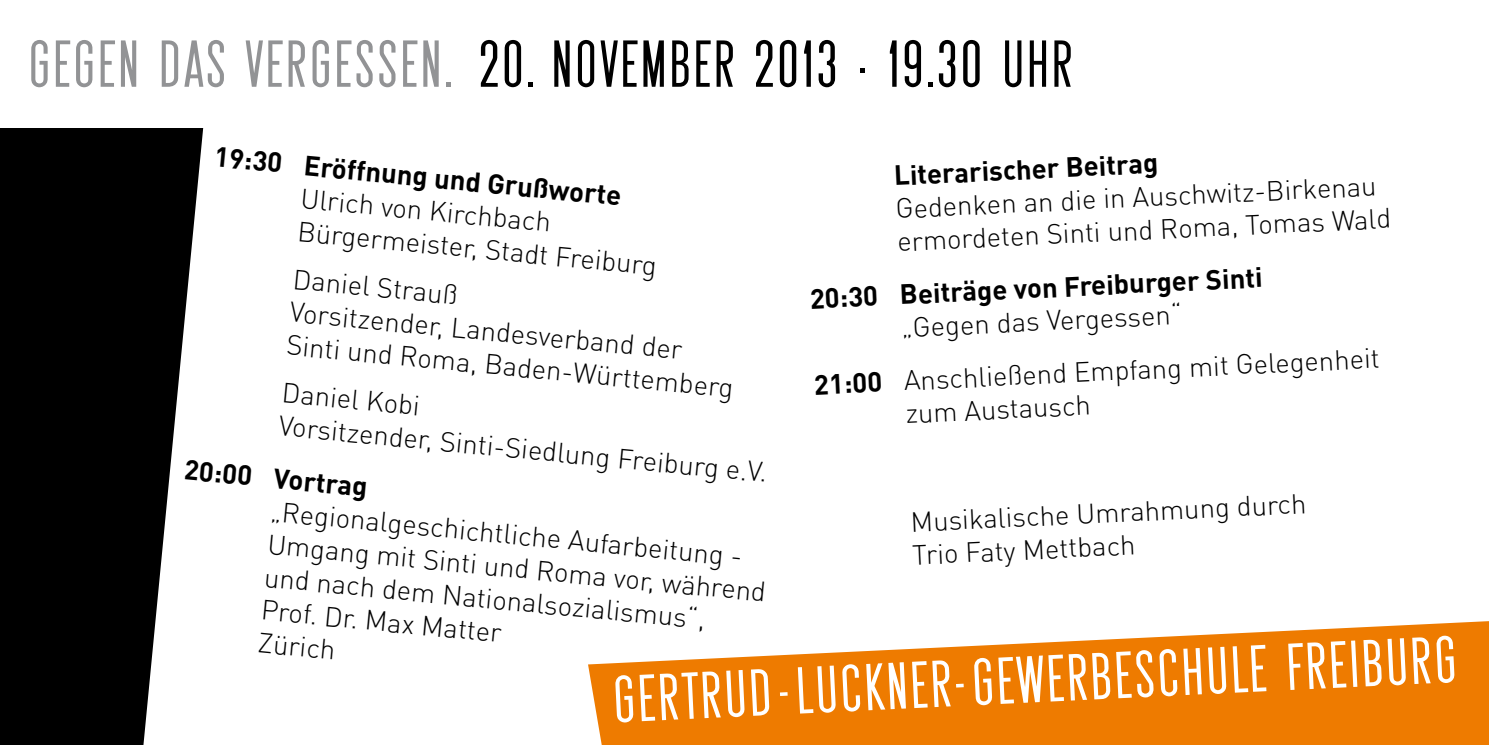
<style>
.page{position:relative;width:1489px;height:745px;background:#fff}
.page>*{position:absolute;margin:0;border:0;box-sizing:border-box;transform-origin:0 0}
.t1{font:69.5px "Snv D Extr Cond";color:#000}
.t2{font:69.5px "Snv D Extr Cond";color:#fff}
.t3{font:300 27.5px/32.5px "DIN Pro";color:#000}
.t4{font:700 27.5px "DIN Pro";color:#000}
.s1{color:#929395}
.s2{font-weight:700}
</style>
<div class="page">
<svg style="left:0;top:128px;width:204px;height:616px;background:#262626"></svg>
<svg style="left:588px;top:621px;width:900px;height:123px;fill:#ee7b00"></svg>
<h1 class="t1" style="left:27px;top:27px;width:1047px"><span class="s1">GEGEN DAS VERGESSEN.</span> 20. NOVEMBER 2013 · 19.30 UHR</h1>
<p class="t4" style="left:216px;top:139px;width:410px;rotate:5deg">19:30 Eröffnung und Grußworte</p>
<p class="t4" style="left:893px;top:157px;width:266px;rotate:-3deg">Literarischer Beitrag</p>
<p class="t3" style="left:894px;top:192px;width:496px;rotate:-3deg">Gedenken an die in Auschwitz-Birkenau ermordeten Sinti und Roma, Tomas Wald</p>
<p class="t4" style="left:808px;top:281px;width:454px;rotate:-3deg">20:30 Beiträge von Freiburger Sinti</p>
<p class="t3" style="left:302px;top:181px;width:362px;line-height:33.5px;rotate:5deg">Ulrich von Kirchbach<br>Bürgermeister, Stadt Freiburg</p>
<p class="t3" style="left:294px;top:261px;width:450px;line-height:33.8px;rotate:5deg">Daniel Strauß<br>Vorsitzender, Landesverband der<br>Sinti und Roma, Baden-Württemberg</p>
<p class="t3" style="left:809px;top:305px;width:567px;line-height:53.5px;text-indent:90px;rotate:-3deg">„Gegen das Vergessen“<br><span class="s2">21:00</span> Anschließend Empfang mit Gelegenheit</p>
<p class="t3" style="left:904px;top:396px;width:187px;rotate:-3deg">zum Austausch</p>
<p class="t3" style="left:283px;top:374px;width:492px;line-height:34.5px;rotate:5deg">Daniel Kobi<br>Vorsitzender, Sinti-Siedlung Freiburg e.V.</p>
<p class="t4" style="left:186px;top:451px;width:186px;rotate:5deg">20:00 Vortrag</p>
<p class="t3" style="left:271px;top:495px;width:503px;rotate:5deg">„Regionalgeschichtliche Aufarbeitung -<br>Umgang mit Sinti und Roma vor, während und nach dem Nationalsozialismus“,<br>Prof. Dr. Max Matter<br>Zürich</p>
<p class="t3" style="left:909px;top:505px;width:397px;rotate:-3deg">Musikalische Umrahmung durch<br>Trio Faty Mettbach</p>
<h1 class="t2" style="left:610px;top:664px;width:844px;rotate:-3deg">GERTRUD-LUCKNER-GEWERBESCHULE FREIBURG</h1>
</div>
